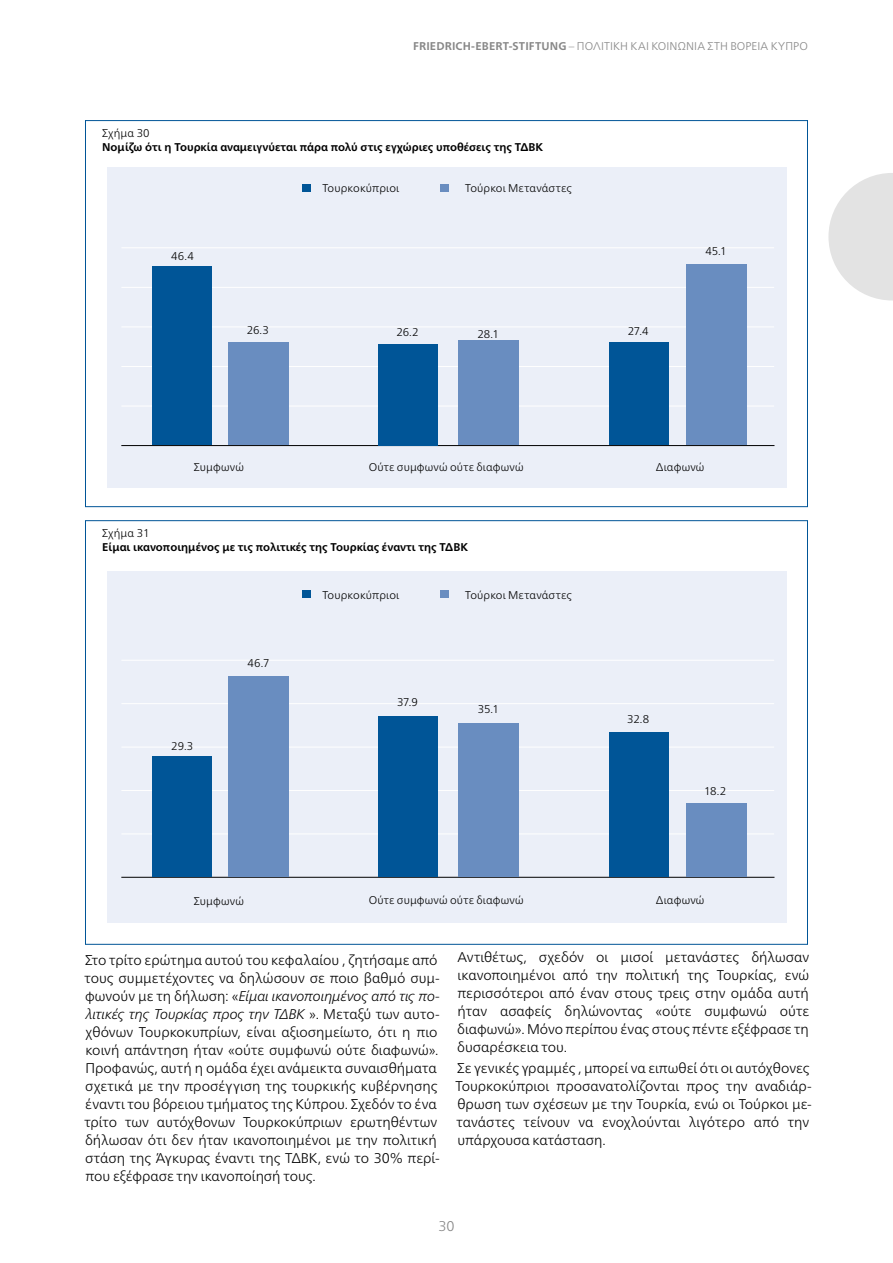
<style>
.page{position:relative;width:893px;height:1263px;background:#fff}
.page>*{position:absolute;margin:0;border:0;box-sizing:border-box;transform-origin:0 0}
.FT_Blocksatz_ΤΕΧΤ{font:300 14.1px/18px "Frutiger Neue LTW1 G";color:#000}
.t1{font:300 14.1px "Frutiger Neue LTW1 G";color:#878787}
.Fußnoten-__Marginalt{font:300 11.25px "Frutiger Neue LTW1 G";letter-spacing:.015em;color:#000}
.t2{font:700 11.25px/13.5px "Frutiger Neue LTW1 G";color:#000}
.t3{font:300 11.25px "Frutiger Neue LTW1 G";letter-spacing:.005em;color:#878787}
.s1{font-weight:700}
.s2{font-weight:300}
.s3{font-style:italic}
</style>
<div class="page">
<div style="left:107px;top:167px;width:680px;height:321px;background:#ebeff8"></div>
<hr style="left:121px;top:445px;width:653px;height:1px;background:#000">
<hr style="left:121px;top:406px;width:653px;height:1px;background:#fff">
<hr style="left:121px;top:366px;width:653px;height:1px;background:#fff">
<hr style="left:121px;top:326px;width:653px;height:1px;background:#fff">
<hr style="left:121px;top:287px;width:653px;height:1px;background:#fff">
<hr style="left:121px;top:247px;width:653px;height:1px;background:#fff">
<div style="left:153px;top:267px;width:59px;height:178px;background:#005597"></div>
<div style="left:378px;top:344px;width:60px;height:101px;background:#005597"></div>
<div style="left:609px;top:342px;width:60px;height:103px;background:#005597"></div>
<div style="left:228px;top:342px;width:61px;height:103px;background:#698dc0"></div>
<div style="left:458px;top:341px;width:61px;height:104px;background:#698dc0"></div>
<div style="left:686px;top:264px;width:61px;height:181px;background:#698dc0"></div>
<div style="left:440px;top:184px;width:9px;height:7px;background:#698dc0"></div>
<div style="left:302px;top:184px;width:8px;height:7px;background:#005597"></div>
<div style="left:107px;top:571px;width:680px;height:352px;background:#ebeff8"></div>
<hr style="left:121px;top:877px;width:653px;height:1px;background:#000">
<hr style="left:121px;top:833px;width:653px;height:1px;background:#fff">
<hr style="left:121px;top:790px;width:653px;height:1px;background:#fff">
<hr style="left:121px;top:747px;width:653px;height:1px;background:#fff">
<hr style="left:121px;top:703px;width:653px;height:1px;background:#fff">
<hr style="left:121px;top:660px;width:653px;height:1px;background:#fff">
<div style="left:153px;top:757px;width:59px;height:120px;background:#005597"></div>
<div style="left:378px;top:717px;width:60px;height:160px;background:#005597"></div>
<div style="left:609px;top:732px;width:60px;height:145px;background:#005597"></div>
<div style="left:228px;top:676px;width:61px;height:201px;background:#698dc0"></div>
<div style="left:458px;top:723px;width:61px;height:154px;background:#698dc0"></div>
<div style="left:686px;top:804px;width:61px;height:73px;background:#698dc0"></div>
<div style="left:440px;top:590px;width:9px;height:8px;background:#698dc0"></div>
<div style="left:302px;top:590px;width:8px;height:8px;background:#005597"></div>
<svg style="left:828px;top:173px;width:65px;height:127px"></svg>
<p class="t3" style="left:413px;top:38px;width:396px"><span class="s1">FRIEDRICH-EBERT-STIFTUNG</span> – ΠΟΛΙΤΙΚΉ ΚΑΙ ΚΟΙΝΩΝΊΑ ΣΤΗ ΒΌΡΕΙΑ ΚΎΠΡΟ</p>
<p class="t2" style="left:102px;top:126px;width:442px"><span class="s2">Σχήμα 30<br></span>Νομίζω ότι η Τουρκία αναμειγνύεται πάρα πολύ στις εγχώριες υποθέσεις της ΤΔΒΚ</p>
<p class="Fußnoten-__Marginalt" style="left:171px;top:248px;width:24px">46.4</p>
<p class="Fußnoten-__Marginalt" style="left:322px;top:180px;width:78px">Τουρκοκύπριοι</p>
<p class="Fußnoten-__Marginalt" style="left:465px;top:180px;width:108px">Τούρκοι Μετανάστες</p>
<p class="Fußnoten-__Marginalt" style="left:247px;top:322px;width:24px">26.3</p>
<p class="Fußnoten-__Marginalt" style="left:396px;top:324px;width:24px">26.2</p>
<p class="Fußnoten-__Marginalt" style="left:477px;top:326px;width:23px">28.1</p>
<p class="Fußnoten-__Marginalt" style="left:194px;top:459px;width:52px">Συμφωνώ</p>
<p class="Fußnoten-__Marginalt" style="left:369px;top:458px;width:156px">Ούτε συμφωνώ ούτε διαφωνώ</p>
<p class="t2" style="left:102px;top:526px;width:367px"><span class="s2">Σχήμα 31<br></span>Είμαι ικανοποιημένος με τις πολιτικές της Τουρκίας έναντι της ΤΔΒΚ</p>
<p class="Fußnoten-__Marginalt" style="left:171px;top:738px;width:23px">29.3</p>
<p class="Fußnoten-__Marginalt" style="left:247px;top:655px;width:24px">46.7</p>
<p class="Fußnoten-__Marginalt" style="left:322px;top:587px;width:78px">Τουρκοκύπριοι</p>
<p class="Fußnoten-__Marginalt" style="left:465px;top:587px;width:108px">Τούρκοι Μετανάστες</p>
<p class="Fußnoten-__Marginalt" style="left:397px;top:694px;width:22px">37.9</p>
<p class="Fußnoten-__Marginalt" style="left:478px;top:701px;width:23px">35.1</p>
<p class="Fußnoten-__Marginalt" style="left:194px;top:892px;width:52px">Συμφωνώ</p>
<p class="Fußnoten-__Marginalt" style="left:369px;top:892px;width:156px">Ούτε συμφωνώ ούτε διαφωνώ</p>
<p class="Fußnoten-__Marginalt" style="left:628px;top:323px;width:23px">27.4</p>
<p class="Fußnoten-__Marginalt" style="left:705px;top:243px;width:23px">45.1</p>
<p class="Fußnoten-__Marginalt" style="left:656px;top:458px;width:50px">Διαφωνώ</p>
<p class="Fußnoten-__Marginalt" style="left:627px;top:711px;width:24px">32.8</p>
<p class="Fußnoten-__Marginalt" style="left:704px;top:783px;width:24px">18.2</p>
<p class="Fußnoten-__Marginalt" style="left:656px;top:892px;width:50px">Διαφωνώ</p>
<p class="FT_Blocksatz_ΤΕΧΤ" style="left:84px;top:950px;width:357px">Στο τρίτο ερώτημα αυτού του κεφαλαίου , ζητήσαμε από τους συμμετέχοντες να δηλώσουν σε ποιο βαθμό συμ&shy;φωνούν με τη δήλωση: «<span class="s3">Είμαι ικανοποιημένος από τις πο&shy;λιτικές της Τουρκίας προς την ΤΔΒΚ</span> ». Μεταξύ των αυτο&shy;χθόνων Τουρκοκυπρίων, είναι αξιοσημείωτο, ότι η πιο κοινή απάντηση ήταν «ούτε συμφωνώ ούτε διαφωνώ».<br>Προφανώς, αυτή η ομάδα έχει ανάμεικτα συναισθήματα σχετικά με την προσέγγιση της τουρκικής κυβέρνησης έναντι του βόρειου τμήματος της Κύπρου. Σχεδόν το ένα τρίτο των αυτόχθονων Τουρκοκύπριων ερωτηθέντων δήλωσαν ότι δεν ήταν ικανοποιημένοι με την πολιτική στάση της Άγκυρας έναντι της ΤΔΒΚ, ενώ το 30% περί&shy;που εξέφρασε την ικανοποίησή τους.</p>
<p class="FT_Blocksatz_ΤΕΧΤ" style="left:457px;top:947px;width:354px;text-align:justify">Αντιθέτως, σχεδόν οι μισοί μετανάστες δήλωσαν ικανοποιημένοι από την πολιτική της Τουρκίας, ενώ περισσότεροι από έναν στους τρεις στην ομάδα αυτή ήταν ασαφείς δηλώνοντας «ούτε συμφωνώ ούτε διαφωνώ». Μόνο περίπου ένας στους πέντε εξέφρασε τη δυσαρέσκεια του.</p>
<p class="FT_Blocksatz_ΤΕΧΤ" style="left:456px;top:1058px;width:358px">Σε γενικές γραμμές , μπορεί να ειπωθεί ότι οι αυτόχθονες Τουρκοκύπριοι προσανατολίζονται προς την αναδιάρ&shy;θρωση των σχέσεων με την Τουρκία, ενώ οι Τούρκοι με&shy;τανάστες τείνουν να ενοχλούνται λιγότερο από την υπάρχουσα κατάσταση.</p>
<p class="t1" style="left:438px;top:1216px;width:18px">30</p>
</div>
